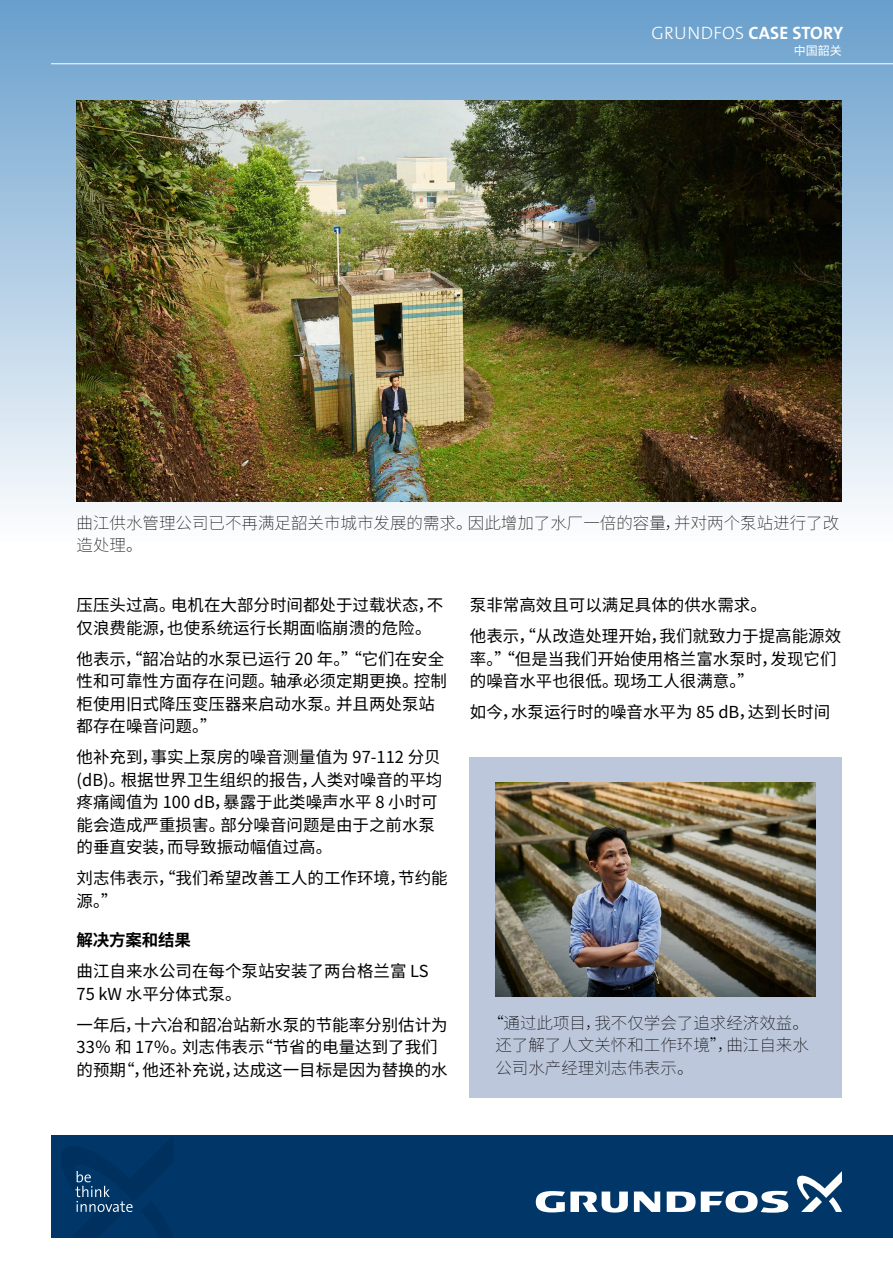
<style>
.page{position:relative;width:893px;height:1263px;background:#fff}
.page>*{position:absolute;margin:0;border:0;box-sizing:border-box;transform-origin:0 0}
.t1{font:18px "Grundfos The Sans V2 OT 7 B";letter-spacing:.005em;color:#fff}
.t2{font:16.5px/22.5px "Noto Sans CJ Ksc";color:#000}
.t3{font:100 16.5px/22.5px "Noto Sans CJ Ksc";color:#000}
.t4{font:700 16.5px "Noto Sans CJ Ksc";letter-spacing:-.01em;color:#000}
.t5{font:12px "Noto Sans CJ Ksc";color:#fff}
.s1{font-family:"Grundfos The Sans V2 OT 3 L"}
</style>
<div class="page">
<div style="left:0;top:0;width:893px;height:542px;background:linear-gradient(to bottom,#689eca,#fafafa)"></div>
<img style="left:77px;top:100px;width:765px;height:402px">
<div style="left:470px;top:757px;width:372px;height:340px;background:#bdc7db"></div>
<img style="left:495px;top:782px;width:320px;height:214px">
<div style="left:51px;top:1135px;width:842px;height:102px;background:#003768"></div>
<svg style="left:634px;top:1191px;width:26px;height:21px"></svg>
<svg style="left:536px;top:1191px;width:92px;height:21px"></svg>
<svg style="left:667px;top:1191px;width:121px;height:22px"></svg>
<svg style="left:797px;top:1171px;width:45px;height:41px"></svg>
<svg style="left:61px;top:1137px;width:112px;height:100px"></svg>
<hr style="left:51px;top:63px;width:842px;height:1px;background:#fff">
<p class="t1" style="left:652px;top:21px;width:193px"><span class="s1">GRUNDFOS</span> CASE STORY</p>
<p class="t5" style="left:794px;top:44px;width:49px">中国韶关</p>
<p class="t3" style="left:77px;top:511px;width:764px">曲江供水管理公司已不再满足韶关市城市发展的需求。因此增加了水厂一倍的容量，并对两个泵站进行了改造处理。</p>
<p class="t2" style="left:77px;top:594px;width:368px">压压头过高。电机在大部分时间都处于过载状态，不仅浪费能源，也使系统运行长期面临崩溃的危险。</p>
<p class="t2" style="left:77px;top:648px;width:372px">他表示，“韶冶站的水泵已运行 20 年。”“它们在安全性和可靠性方面存在问题。轴承必须定期更换。控制柜使用旧式降压变压器来启动水泵。并且两处泵站都存在噪音问题。”</p>
<p class="t2" style="left:77px;top:746px;width:367px">他补充到，事实上泵房的噪音测量值为 97-112 分贝(dB)。根据世界卫生组织的报告，人类对噪音的平均疼痛阈值为 100 dB，暴露于此类噪声水平 8 小时可能会造成严重损害。部分噪音问题是由于之前水泵的垂直安装，而导致振动幅值过高。</p>
<p class="t2" style="left:77px;top:867px;width:373px">刘志伟表示，“我们希望改善工人的工作环境，节约能源。”</p>
<p class="t4" style="left:77px;top:931px;width:116px">解决方案和结果</p>
<p class="t2" style="left:77px;top:960px;width:354px">曲江自来水公司在每个泵站安装了两台格兰富 LS<br>75 kW 水平分体式泵。</p>
<p class="t2" style="left:77px;top:1014px;width:373px">一年后，十六冶和韶冶站新水泵的节能率分别估计为<br>33％ 和 17％。刘志伟表示“节省的电量达到了我们的预期“，他还补充说，达成这一目标是因为替换的水</p>
<p class="t2" style="left:470px;top:590px;width:373px;line-height:31px">泵非常高效且可以满足具体的供水需求。<br>他表示，“从改造处理开始，我们就致力于提高能源效</p>
<p class="t2" style="left:470px;top:648px;width:368px">率。”“但是当我们开始使用格兰富水泵时，发现它们的噪音水平也很低。现场工人很满意。”</p>
<p class="t2" style="left:470px;top:701px;width:362px">如今，水泵运行时的噪音水平为 85 dB，达到长时间</p>
<p class="t3" style="left:495px;top:1012px;width:315px;text-align:justify;text-indent:-8px">“通过此项目，我不仅学会了追求经济效益。还了解了人文关怀和工作环境”，曲江自来水公司水产经理刘志伟表示。</p>
</div>
